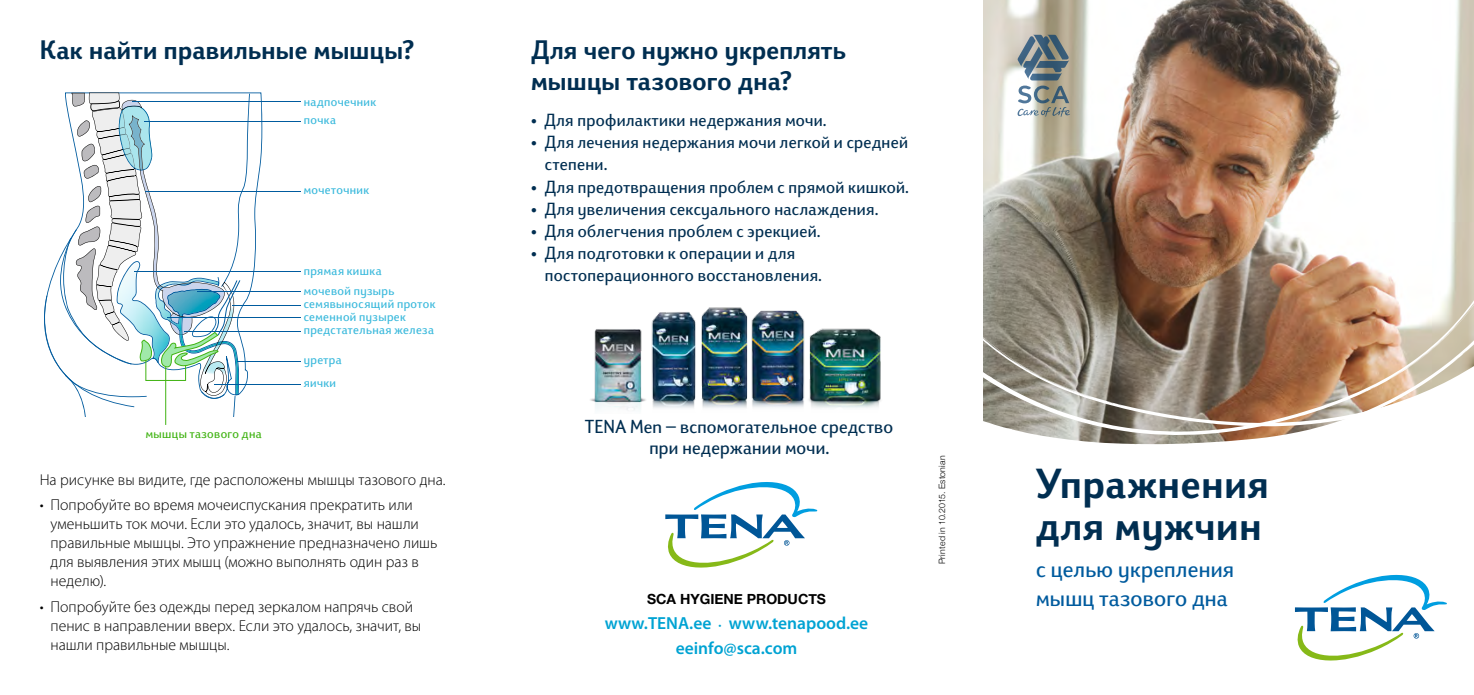
<style>
.page{position:relative;width:1474px;height:695px;background:#fff}
.page>*{position:absolute;margin:0;border:0;box-sizing:border-box;transform-origin:0 0}
.t1{font:700 43.93px/42px "Viato Cyr";letter-spacing:.02em;color:#002e51}
.t2{font:700 28px/31.5px "Viato Cyr";letter-spacing:.015em;color:#002e51}
.t3{font:24.5px/29.4px "Viato Cyr";letter-spacing:.01em;color:#005b9e}
.t4{font:19.6px/21px "Viato Cyr";letter-spacing:.015em;color:#002e51;text-align:center}
.t5{font:18.38px/22.1px "Viato Cyr";letter-spacing:.02em;color:#002e51}
.t6{font:600 17.5px/24.5px "Myriad Pro";color:#00a3d3;text-align:center}
.t7{font:300 15.75px/18.9px "Myriad Pro";color:#000}
.t8{font:700 14px "Helvetica Neue";color:#000}
.t9{font:13.3px/13.3px "Viato Cyr";letter-spacing:.03em;color:#3ab9dc}
.t10{font:13.3px "Viato Cyr";letter-spacing:.03em;color:#40b312}
.t11{font:300 8.75px "Helvetica Neue";letter-spacing:.02em;color:#000}
.s1{font-family:"Myriad Pro";font-weight:600}
.s2{font-weight:300;font-size:12.25px}
</style>
<div class="page">
<img style="left:983px;top:0;width:490px;height:117px">
<img style="left:983px;top:117px;width:490px;height:102px">
<img style="left:983px;top:219px;width:490px;height:54px">
<svg style="left:983px;top:273px;width:490px;height:73px;background:#9e8671"></svg>
<svg style="left:983px;top:346px;width:490px;height:99px"></svg>
<svg style="left:665px;top:482px;width:153px;height:86px"></svg>
<svg style="left:1294px;top:574px;width:153px;height:87px"></svg>
<svg style="left:1017px;top:35px;width:53px;height:82px;background:#8e9899"></svg>
<img style="left:701px;top:307px;width:44px;height:101px">
<img style="left:651px;top:312px;width:45px;height:96px">
<img style="left:745px;top:310px;width:60px;height:98px">
<img style="left:803px;top:322px;width:78px;height:86px">
<img style="left:590px;top:329px;width:56px;height:81px">
<svg style="left:65px;top:92px;width:197px;height:201px"></svg>
<hr style="left:132px;top:101px;width:168px;height:1px;background:#005b9e">
<hr style="left:144px;top:121px;width:156px;height:1px;background:#005b9e">
<hr style="left:145px;top:191px;width:155px;height:1px;background:#005b9e">
<hr style="left:134px;top:271px;width:166px;height:1px;background:#005b9e">
<hr style="left:185px;top:331px;width:115px;height:1px;background:#005b9e">
<hr style="left:167px;top:317px;width:133px;height:1px;background:#005b9e">
<hr style="left:197px;top:291px;width:103px;height:1px;background:#005b9e">
<hr style="left:232px;top:305px;width:68px;height:1px;background:#005b9e">
<hr style="left:237px;top:361px;width:63px;height:1px;background:#005b9e">
<hr style="left:214px;top:384px;width:86px;height:1px;background:#005b9e">
<hr style="left:165px;top:366px;width:1px;height:59px;background:#40b312">
<svg style="left:44px;top:93px;width:206px;height:324px"></svg>
<h2 class="t2" style="left:40px;top:34px;width:375px">Как найти правильные мышцы?</h2>
<p class="t9" style="left:304px;top:93px;width:74px;line-height:17.7px">надпочечник почка</p>
<p class="t9" style="left:304px;top:183px;width:67px">мочеточник</p>
<p class="t10" style="left:146px;top:426px;width:117px">мышцы тазового дна</p>
<p class="t9" style="left:304px;top:261px;width:92px;line-height:19.2px">прямая кишка мочевой пузырь</p>
<p class="t9" style="left:304px;top:297px;width:133px">семявыносящий проток семенной пузырек предстательная железа</p>
<p class="t9" style="left:304px;top:348px;width:39px;line-height:22.8px">уретра яички</p>
<p class="t7" style="left:40px;top:469px;width:407px">На рисунке вы видите, где расположены мышцы тазового дна.</p>
<p class="t7" style="left:50px;top:495px;width:388px;text-indent:-11px">• Попробуйте во время мочеиспускания прекратить или уменьшить ток мочи. Если это удалось, значит, вы нашли правильные мышцы. Это упражнение предназначено лишь для выявления этих мышц (можно выполнять один раз в неделю).</p>
<p class="t7" style="left:50px;top:597px;width:372px;text-indent:-11px">• Попробуйте без одежды перед зеркалом напрячь свой пенис в направлении вверх. Если это удалось, значит, вы нашли правильные мышцы.</p>
<h2 class="t2" style="left:531px;top:34px;width:316px">Для чего нужно укреплять мышцы тазового дна?</h2>
<p class="t5" style="left:531px;top:109px;width:297px"><span class="s1">•</span> Для профилактики недержания мочи.</p>
<p class="t5" style="left:545px;top:131px;width:365px;text-indent:-14px"><span class="s1">•</span> Для лечения недержания мочи легкой и средней степени.</p>
<p class="t5" style="left:531px;top:176px;width:379px"><span class="s1">•</span> Для предотвращения проблем с прямой кишкой.</p>
<p class="t5" style="left:531px;top:198px;width:348px"><span class="s1">•</span> Для увеличения сексуального наслаждения.</p>
<p class="t5" style="left:531px;top:220px;width:291px"><span class="s1">•</span> Для облегчения проблем с эрекцией.</p>
<p class="t5" style="left:545px;top:242px;width:278px;text-indent:-14px"><span class="s1">•</span> Для подготовки к операции и для постоперационного восстановления.</p>
<p class="t4" style="left:585px;top:416px;width:309px">TENA Men – вспомогательное средство при недержании мочи.</p>
<p class="t8" style="left:647px;top:588px;width:180px">SCA HYGIENE PRODUCTS</p>
<p class="t6" style="left:604px;top:610px;width:265px">www.TENA.ee <span class="s2">•</span> www.tenapood.ee eeinfo@sca.com</p>
<p class="t11" style="left:934px;top:564px;width:110px;rotate:-90deg">Printed in 10.2015. Estonian</p>
<h1 class="t1" style="left:1036px;top:463px;width:234px">Упражнения для мужчин</h1>
<h3 class="t3" style="left:1036px;top:554px;width:200px">с целью укрепления мышц тазового дна</h3>
</div>
